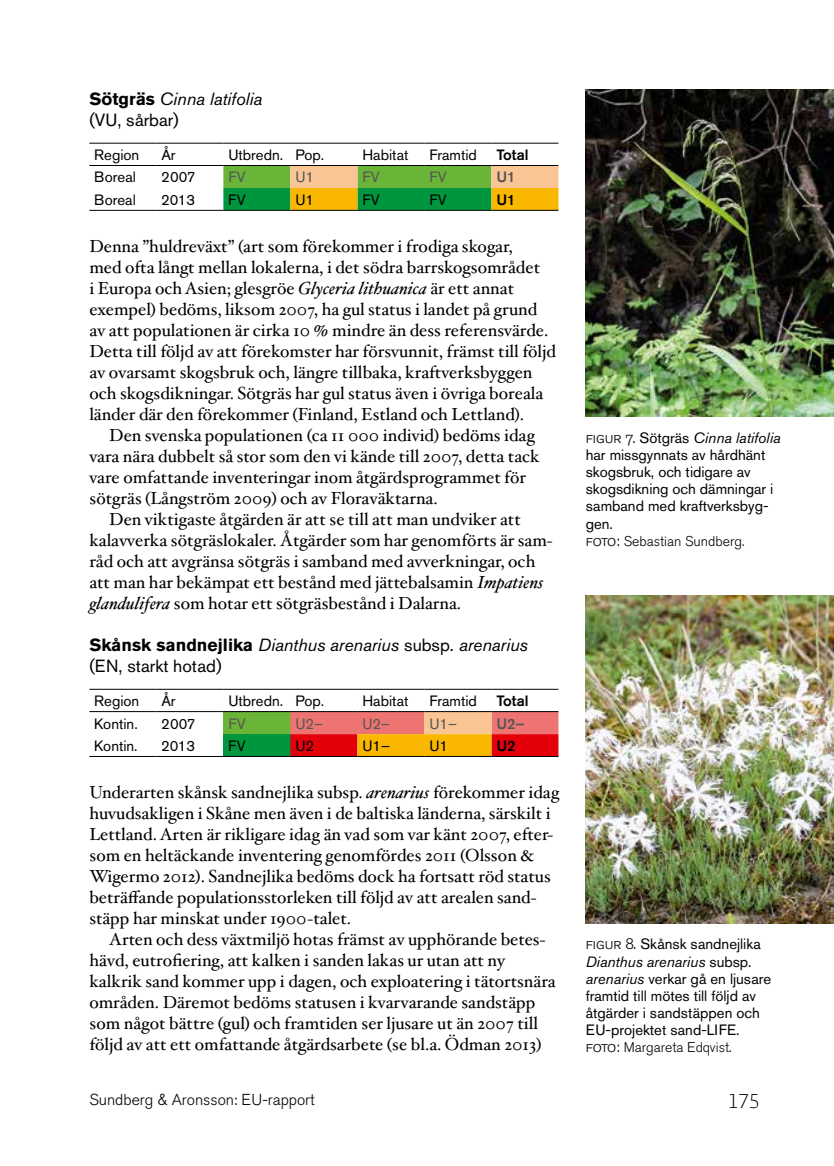
<style>
.page{position:relative;width:834px;height:1166px;background:#fff}
.page>*{position:absolute;margin:0;border:0;box-sizing:border-box;transform-origin:0 0}
.t1{font:300 21px "Massif Pro";color:#000}
.t2{font:17.5px/21px "Hoefler Txt";color:#000}
.t3{font:italic 17.5px/21px "Akzidenz Grotesk Std";color:#000}
.t4{font:300 15.75px "Akzidenz Grotesk Std";color:#000}
.t5{font:14.88px/17.2px "Akzidenz Grotesk Std";color:#000}
.t6{font:14.88px "Akzidenz Grotesk Std";letter-spacing:.01em;color:#565655}
.t7{font:500 14.88px "Akzidenz Grotesk Std";color:#000}
.t8{font:500 14.88px "Akzidenz Grotesk Std";color:#565655}
.t9{font:300 14px "Akzidenz Grotesk Std";color:#000}
.s1{font-weight:700;font-style:normal}
.s2{font-style:normal}
.s3{font-style:italic}
.s4{font-weight:300;font-size:15.75px}
.s5{font-size:15.75px}
</style>
<div class="page">
<svg style="left:223px;top:166px;width:335px;height:44px;background:#83af41"></svg>
<hr style="left:89px;top:143px;width:67px;height:1px;background:#000">
<hr style="left:156px;top:143px;width:67px;height:1px;background:#000">
<hr style="left:223px;top:143px;width:67px;height:1px;background:#000">
<hr style="left:290px;top:143px;width:67px;height:1px;background:#000">
<hr style="left:357px;top:143px;width:67px;height:1px;background:#000">
<hr style="left:424px;top:143px;width:67px;height:1px;background:#000">
<hr style="left:491px;top:143px;width:67px;height:1px;background:#000">
<hr style="left:89px;top:165px;width:67px;height:1px;background:#000">
<hr style="left:156px;top:165px;width:67px;height:1px;background:#000">
<hr style="left:223px;top:165px;width:67px;height:1px;background:#000">
<hr style="left:290px;top:165px;width:67px;height:1px;background:#000">
<hr style="left:357px;top:165px;width:67px;height:1px;background:#000">
<hr style="left:424px;top:165px;width:67px;height:1px;background:#000">
<hr style="left:491px;top:165px;width:67px;height:1px;background:#000">
<hr style="left:89px;top:210px;width:67px;height:1px;background:#000">
<hr style="left:156px;top:210px;width:67px;height:1px;background:#000">
<hr style="left:223px;top:210px;width:67px;height:1px;background:#000">
<hr style="left:290px;top:210px;width:67px;height:1px;background:#000">
<hr style="left:357px;top:210px;width:67px;height:1px;background:#000">
<hr style="left:424px;top:210px;width:67px;height:1px;background:#000">
<hr style="left:491px;top:210px;width:67px;height:1px;background:#000">
<div style="left:223px;top:711px;width:67px;height:23px;background:#6ab537"></div>
<div style="left:223px;top:734px;width:67px;height:22px;background:#00963e"></div>
<svg style="left:290px;top:712px;width:268px;height:44px;background:#ee7240"></svg>
<hr style="left:89px;top:689px;width:67px;height:1px;background:#000">
<hr style="left:156px;top:689px;width:67px;height:1px;background:#000">
<hr style="left:223px;top:689px;width:67px;height:1px;background:#000">
<hr style="left:290px;top:689px;width:67px;height:1px;background:#000">
<hr style="left:357px;top:689px;width:67px;height:1px;background:#000">
<hr style="left:424px;top:689px;width:67px;height:1px;background:#000">
<hr style="left:491px;top:689px;width:67px;height:1px;background:#000">
<hr style="left:89px;top:711px;width:67px;height:1px;background:#000">
<hr style="left:156px;top:711px;width:67px;height:1px;background:#000">
<hr style="left:223px;top:711px;width:67px;height:1px;background:#000">
<hr style="left:290px;top:711px;width:67px;height:1px;background:#000">
<hr style="left:357px;top:711px;width:67px;height:1px;background:#000">
<hr style="left:424px;top:711px;width:67px;height:1px;background:#000">
<hr style="left:491px;top:711px;width:67px;height:1px;background:#000">
<hr style="left:89px;top:756px;width:67px;height:1px;background:#000">
<hr style="left:156px;top:756px;width:67px;height:1px;background:#000">
<hr style="left:223px;top:756px;width:67px;height:1px;background:#000">
<hr style="left:290px;top:756px;width:67px;height:1px;background:#000">
<hr style="left:357px;top:756px;width:67px;height:1px;background:#000">
<hr style="left:424px;top:756px;width:67px;height:1px;background:#000">
<hr style="left:491px;top:756px;width:67px;height:1px;background:#000">
<img style="left:585px;top:89px;width:248px;height:328px">
<img style="left:585px;top:596px;width:248px;height:327px">
<p class="t3" style="left:89px;top:88px;width:174px"><span class="s1">Sötgräs</span> Cinna latifolia <span class="s2">(VU, sårbar)</span></p>
<p class="t5" style="left:94px;top:146px;width:46px">Region</p>
<p class="t5" style="left:161px;top:146px;width:16px">År</p>
<p class="t5" style="left:228px;top:146px;width:97px">Utbredn. Pop.</p>
<p class="t5" style="left:362px;top:146px;width:48px">Habitat</p>
<p class="t5" style="left:429px;top:146px;width:49px">Framtid</p>
<p class="t7" style="left:496px;top:146px;width:34px">Total</p>
<p class="t5" style="left:94px;top:169px;width:43px">Boreal</p>
<p class="t5" style="left:161px;top:169px;width:36px">2007</p>
<p class="t6" style="left:228px;top:168px;width:19px">FV</p>
<p class="t6" style="left:295px;top:168px;width:20px">U1</p>
<p class="t6" style="left:362px;top:168px;width:19px">FV</p>
<p class="t6" style="left:429px;top:168px;width:19px">FV</p>
<p class="t8" style="left:496px;top:168px;width:21px">U1</p>
<p class="t5" style="left:94px;top:191px;width:43px">Boreal</p>
<p class="t5" style="left:161px;top:191px;width:35px">2013</p>
<p class="t5" style="left:228px;top:191px;width:19px">FV</p>
<p class="t5" style="left:295px;top:191px;width:20px">U1</p>
<p class="t5" style="left:362px;top:191px;width:19px">FV</p>
<p class="t5" style="left:429px;top:191px;width:19px">FV</p>
<p class="t7" style="left:496px;top:190px;width:21px">U1</p>
<p class="t2" style="left:89px;top:235px;width:468px">Denna ”huldreväxt” (art som förekommer i frodiga skogar,<br>med ofta långt mellan lokalerna, i det södra barrskogsområdet<br>i Europa och Asien; glesgröe <span class="s3">Glyceria lithuanica</span> är ett annat exempel) bedöms, liksom 2007, ha gul status i landet på grund av att populationen är cirka 10 % mindre än dess referensvärde.<br>Detta till följd av att förekomster har försvunnit, främst till följd av ovarsamt skogsbruk och, längre tillbaka, kraftverksbyggen och skogsdikningar. Sötgräs har gul status även i övriga boreala länder där den förekommer (Finland, Estland och Lettland).</p>
<p class="t2" style="left:89px;top:424px;width:452px;text-indent:20px">Den svenska populationen (ca 11 000 individ) bedöms idag vara nära dubbelt så stor som den vi kände till 2007, detta tack vare omfattande inventeringar inom åtgärdsprogrammet för sötgräs (Långström 2009) och av Floraväktarna.</p>
<p class="t2" style="left:89px;top:508px;width:464px;text-indent:20px">Den viktigaste åtgärden är att se till att man undviker att kalavverka sötgräslokaler. Åtgärder som har genomförts är sam&shy;råd och att avgränsa sötgräs i samband med avverkningar, och att man har bekämpat ett bestånd med jättebalsamin <span class="s3">Impatiens glandulifera</span> som hotar ett sötgräsbestånd i Dalarna.</p>
<p class="t3" style="left:89px;top:634px;width:440px"><span class="s1">Skånsk sandnejlika</span> Dianthus arenarius <span class="s2">subsp.</span> arenarius <span class="s2">(EN, starkt hotad)</span></p>
<p class="t5" style="left:94px;top:692px;width:46px">Region</p>
<p class="t5" style="left:161px;top:692px;width:16px">År</p>
<p class="t5" style="left:228px;top:692px;width:97px">Utbredn. Pop.</p>
<p class="t5" style="left:362px;top:692px;width:48px">Habitat</p>
<p class="t5" style="left:429px;top:692px;width:49px">Framtid</p>
<p class="t7" style="left:496px;top:692px;width:34px">Total</p>
<p class="t5" style="left:94px;top:715px;width:45px">Kontin.</p>
<p class="t5" style="left:161px;top:715px;width:36px">2007</p>
<p class="t6" style="left:228px;top:714px;width:19px">FV</p>
<p class="t6" style="left:295px;top:714px;width:29px">U2–</p>
<p class="t6" style="left:362px;top:714px;width:29px">U2–</p>
<p class="t6" style="left:429px;top:714px;width:29px">U1–</p>
<p class="t8" style="left:496px;top:714px;width:30px">U2–</p>
<p class="t5" style="left:94px;top:737px;width:45px">Kontin.</p>
<p class="t5" style="left:161px;top:737px;width:35px">2013</p>
<p class="t5" style="left:228px;top:737px;width:19px">FV</p>
<p class="t5" style="left:295px;top:737px;width:20px">U2</p>
<p class="t5" style="left:362px;top:737px;width:29px">U1–</p>
<p class="t5" style="left:429px;top:737px;width:20px">U1</p>
<p class="t7" style="left:496px;top:736px;width:21px">U2</p>
<p class="t2" style="left:89px;top:781px;width:471px">Underarten skånsk sandnejlika subsp. <span class="s3">arenarius</span> förekommer idag huvudsakligen i Skåne men även i de baltiska länderna, särskilt i Lettland. Arten är rikligare idag än vad som var känt 2007, efter&shy;som en heltäckande inventering genomfördes 2011 (Olsson &amp; Wigermo 2012). Sandnejlika bedöms dock ha fortsatt röd status beträffande populationsstorleken till följd av att arealen sand&shy;stäpp har minskat under 1900-talet.</p>
<p class="t2" style="left:89px;top:928px;width:467px;text-indent:20px">Arten och dess växtmiljö hotas främst av upphörande betes&shy;hävd, eutrofiering, att kalken i sanden lakas ur utan att ny kalkrik sand kommer upp i dagen, och exploatering i tätortsnära områden. Däremot bedöms statusen i kvarvarande sandstäpp som något bättre (gul) och framtiden ser ljusare ut än 2007 till följd av att ett omfattande åtgärdsarbete (se bl.a. Ödman 2013)</p>
<p class="t5" style="left:585px;top:429px;width:196px"><span class="s4">figur 7.</span> Sötgräs <span class="s3">Cinna latifolia </span>har missgynnats av hårdhänt skogsbruk, och tidigare av skogsdikning och dämningar i samband med kraftverksbyg&shy;gen.</p>
<p class="t9" style="left:585px;top:533px;width:160px"><span class="s5">foto:</span> Sebastian Sundberg.</p>
<p class="t5" style="left:585px;top:935px;width:187px"><span class="s4">figur 8.</span> Skånsk sandnejlika<br><span class="s3">Dianthus arenarius</span> subsp. <span class="s3">arenarius</span> verkar gå en ljusare framtid till mötes till följd av åtgärder i sandstäppen och<br>EU-projektet sand-LIFE.</p>
<p class="t9" style="left:585px;top:1039px;width:147px"><span class="s5">foto:</span> Margareta Edqvist.</p>
<p class="t4" style="left:89px;top:1090px;width:227px">Sundberg &amp; Aronsson: EU-rapport</p>
<p class="t1" style="left:727px;top:1087px;width:33px">175</p>
</div>
